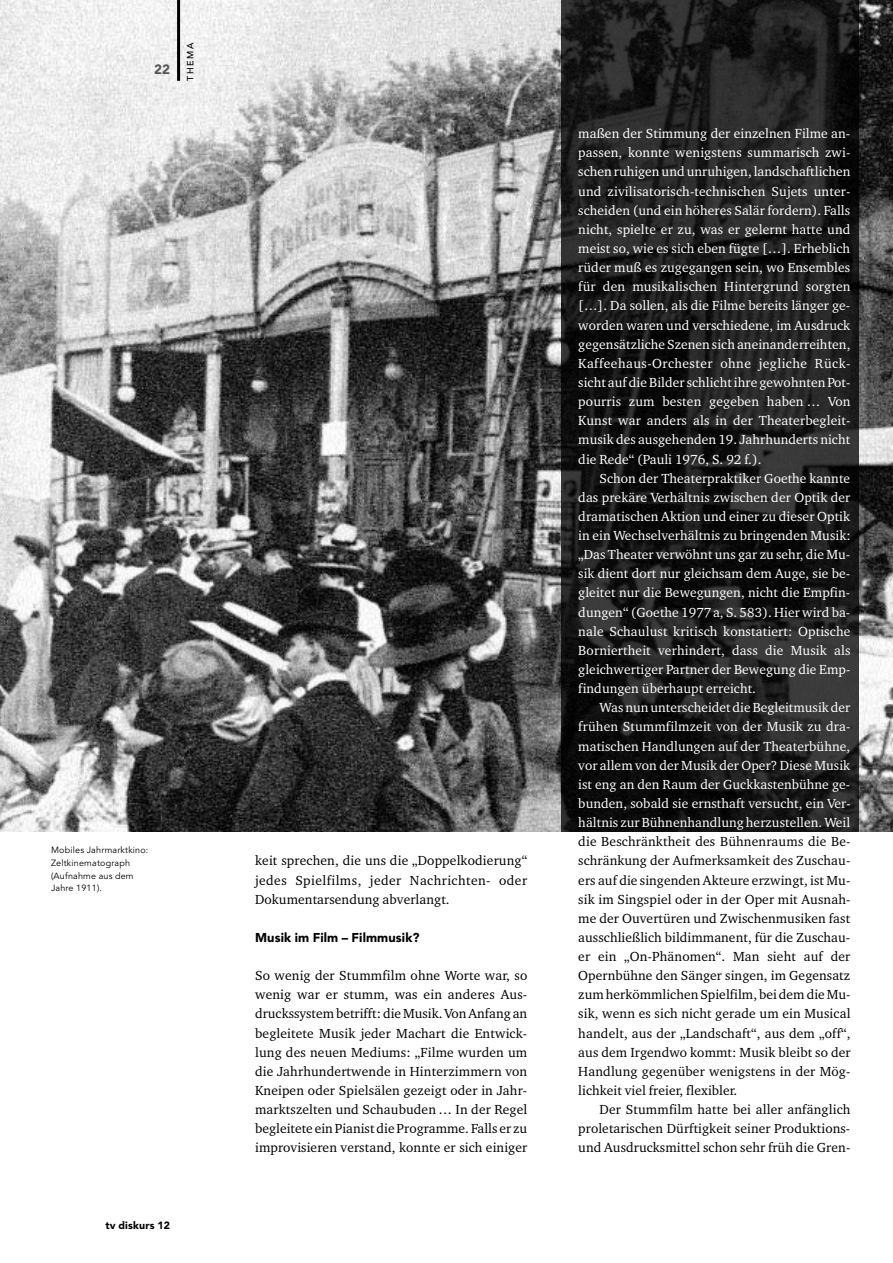
<style>
.page{position:relative;width:893px;height:1263px;background:#fff}
.page>*{position:absolute;margin:0;border:0;box-sizing:border-box;transform-origin:0 0}
.t1{font:13.5px/19.2px "Charter BT";letter-spacing:.005em;color:#fff;text-align:justify}
.t2{font:13.5px/19.2px "Charter BT";letter-spacing:.005em;color:#000;text-align:justify}
.t3{font:900 13.5px "Avenir";color:#585858}
.t4{font:900 12.75px "Avenir";letter-spacing:.01em;color:#000}
.t5{font:900 10.5px "Avenir";letter-spacing:.02em;color:#000}
.t6{font:9px/12.8px "Avenir";letter-spacing:.02em;color:#000}
.t7{font:500 9px "Avenir";letter-spacing:.165em;color:#000}
</style>
<div class="page">
<img style="left:0;top:0;width:893px;height:831px">
<hr style="left:177px;top:0;width:3px;height:81px;background:#000">
<img style="left:561px;top:0;width:298px;height:831px">
<p class="t3" style="left:154px;top:64px;width:17px">22</p>
<p class="t7" style="left:187px;top:81px;width:39px;rotate:-90deg">THEMA</p>
<p class="t6" style="left:51px;top:844px;width:99px">Mobiles Jahrmarktkino:<br>Zeltkinematograph (Aufnahme aus dem<br>Jahre 1911).</p>
<p class="t5" style="left:105px;top:1221px;width:66px">tv diskurs 12</p>
<p class="t2" style="left:255px;top:852px;width:274px">keit sprechen, die uns die „Doppelkodierung“ jedes Spielfilms, jeder Nachrichten- oder Dokumentarsendung abverlangt.</p>
<p class="t4" style="left:255px;top:932px;width:166px">Musik im Film – Filmmusik?</p>
<p class="t2" style="left:255px;top:967px;width:274px">So wenig der Stummfilm ohne Worte war, so wenig war er stumm, was ein anderes Aus&shy;druckssystem betrifft: die Musik. Von Anfang an begleitete Musik jeder Machart die Entwick&shy;lung des neuen Mediums: „Filme wurden um die Jahrhundertwende in Hinterzimmern von Kneipen oder Spielsälen gezeigt oder in Jahr&shy;marktszelten und Schaubuden … In der Regel begleitete ein Pianist die Programme. Falls er zu improvisieren verstand, konnte er sich einiger</p>
<p class="t1" style="left:578px;top:125px;width:274px">maßen der Stimmung der einzelnen Filme an&shy;passen, konnte wenigstens summarisch zwi&shy;schen ruhigen und unruhigen, landschaftlichen und zivilisatorisch-technischen Sujets unter&shy;scheiden (und ein höheres Salär fordern). Falls nicht, spielte er zu, was er gelernt hatte und meist so, wie es sich eben fügte […]. Erheblich rüder muß es zugegangen sein, wo Ensembles für den musikalischen Hintergrund sorgten […]. Da sollen, als die Filme bereits länger ge&shy;worden waren und verschiedene, im Ausdruck gegensätzliche Szenen sich aneinanderreihten, Kaffeehaus-Orchester ohne jegliche Rück&shy;sicht auf die Bilder schlicht ihre gewohnten Pot&shy;pourris zum besten gegeben haben … Von Kunst war anders als in der Theaterbegleit&shy;musik des ausgehenden 19. Jahrhunderts nicht die Rede“ (Pauli 1976, S. 92 f.).</p>
<p class="t1" style="left:578px;top:470px;width:274px;text-indent:21px">Schon der Theaterpraktiker Goethe kannte das prekäre Verhältnis zwischen der Optik der dramatischen Aktion und einer zu dieser Optik in ein Wechselverhältnis zu bringenden Musik: „Das Theater verwöhnt uns gar zu sehr, die Mu&shy;sik dient dort nur gleichsam dem Auge, sie be&shy;gleitet nur die Bewegungen, nicht die Empfin&shy;dungen“ (Goethe 1977a, S. 583). Hier wird ba&shy;nale Schaulust kritisch konstatiert: Optische Borniertheit verhindert, dass die Musik als gleichwertiger Partner der Bewegung die Emp&shy;findungen überhaupt erreicht.</p>
<p class="t1" style="left:578px;top:699px;width:274px;text-indent:21px">Was nun unterscheidet die Begleitmusik der frühen Stummfilmzeit von der Musik zu dra&shy;matischen Handlungen auf der Theaterbühne, vor allem von der Musik der Oper? Diese Musik ist eng an den Raum der Guckkastenbühne ge&shy;bunden, sobald sie ernsthaft versucht, ein Ver&shy;hältnis zur Bühnenhandlung herzustellen. Weil</p>
<p class="t2" style="left:578px;top:833px;width:274px">die Beschränktheit des Bühnenraums die Be&shy;schränkung der Aufmerksamkeit des Zuschau&shy;ers auf die singenden Akteure erzwingt, ist Mu&shy;sik im Singspiel oder in der Oper mit Ausnah&shy;me der Ouvertüren und Zwischenmusiken fast ausschließlich bildimmanent, für die Zuschau&shy;er ein „On-Phänomen“. Man sieht auf der Opernbühne den Sänger singen, im Gegensatz zum herkömmlichen Spielfilm, bei dem die Mu&shy;sik, wenn es sich nicht gerade um ein Musical handelt, aus der „Landschaft“, aus dem „off“, aus dem Irgendwo kommt: Musik bleibt so der Handlung gegenüber wenigstens in der Mög&shy;lichkeit viel freier, flexibler.</p>
<p class="t2" style="left:578px;top:1101px;width:274px;text-indent:21px">Der Stummfilm hatte bei aller anfänglich proletarischen Dürftigkeit seiner Produktions&shy;und Ausdrucksmittel schon sehr früh die Gren-</p>
</div>
